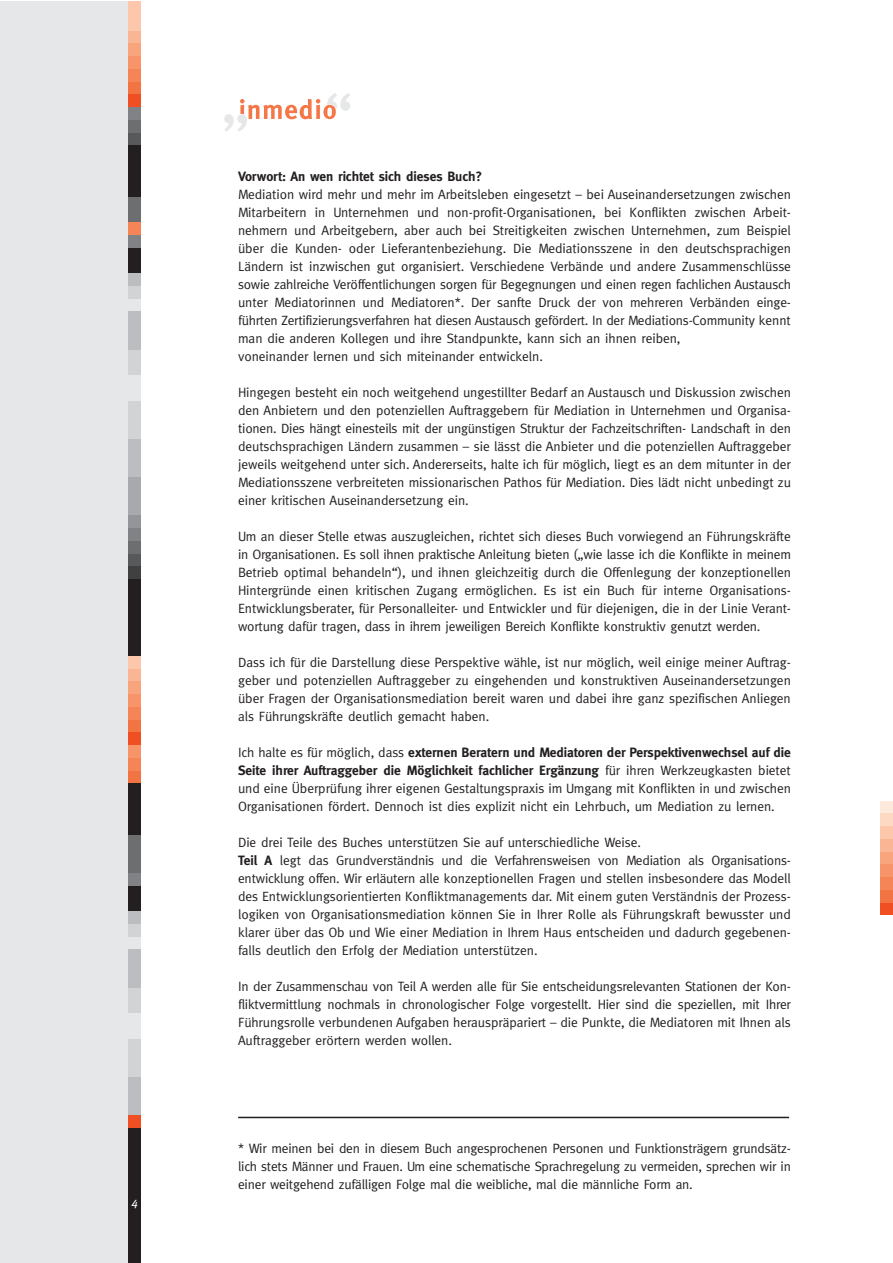
<style>
.page{position:relative;width:893px;height:1263px;background:#fff}
.page>*{position:absolute;margin:0;border:0;box-sizing:border-box;transform-origin:0 0}
.t1{font:13.5px/18px "Meta";letter-spacing:-.005em;color:#231f20;text-align:justify}
.t2{font:700 13.5px "Meta";letter-spacing:-.005em;color:#231f20}
.t3{font:italic 12px "Meta Plus";color:#fff}
.s1{font-weight:700}
</style>
<div class="page">
<div style="left:0;top:1px;width:135px;height:1262px;background:#e6e7e8"></div>
<div style="left:128px;top:145px;width:13px;height:13px;background:#231f20"></div>
<div style="left:128px;top:133px;width:13px;height:12px;background:#58595b"></div>
<div style="left:128px;top:120px;width:13px;height:13px;background:#6d6e70"></div>
<div style="left:128px;top:107px;width:13px;height:13px;background:#808285"></div>
<div style="left:128px;top:94px;width:13px;height:13px;background:#f04e23"></div>
<div style="left:128px;top:82px;width:13px;height:12px;background:#f37443"></div>
<div style="left:128px;top:69px;width:13px;height:13px;background:#f58456"></div>
<div style="left:128px;top:56px;width:13px;height:13px;background:#f7946a"></div>
<div style="left:128px;top:43px;width:13px;height:13px;background:#f8a57e"></div>
<div style="left:128px;top:31px;width:13px;height:12px;background:#fab594"></div>
<div style="left:128px;top:1px;width:13px;height:30px;background:#fcc7ab"></div>
<div style="left:128px;top:196px;width:13px;height:13px;background:#6d6e70"></div>
<div style="left:128px;top:158px;width:13px;height:38px;background:#231f20"></div>
<div style="left:128px;top:247px;width:13px;height:13px;background:#231f20"></div>
<div style="left:128px;top:235px;width:13px;height:12px;background:#808285"></div>
<div style="left:128px;top:222px;width:13px;height:13px;background:#f58456"></div>
<div style="left:128px;top:209px;width:13px;height:13px;background:#6d6e70"></div>
<div style="left:128px;top:298px;width:13px;height:13px;background:#e6e7e8"></div>
<div style="left:128px;top:286px;width:13px;height:12px;background:#d1d3d4"></div>
<div style="left:128px;top:273px;width:13px;height:13px;background:#bbbdc0"></div>
<div style="left:128px;top:260px;width:13px;height:13px;background:#231f20"></div>
<div style="left:128px;top:349px;width:13px;height:13px;background:#d1d3d4"></div>
<div style="left:128px;top:311px;width:13px;height:38px;background:#bbbdc0"></div>
<div style="left:128px;top:400px;width:13px;height:13px;background:#d1d3d4"></div>
<div style="left:128px;top:375px;width:13px;height:25px;background:#e6e7e8"></div>
<div style="left:128px;top:362px;width:13px;height:13px;background:#d1d3d4"></div>
<div style="left:128px;top:439px;width:13px;height:25px;background:#bbbdc0"></div>
<div style="left:128px;top:413px;width:13px;height:26px;background:#d1d3d4"></div>
<div style="left:128px;top:477px;width:13px;height:38px;background:#a7a9ac"></div>
<div style="left:128px;top:464px;width:13px;height:13px;background:#bbbdc0"></div>
<div style="left:128px;top:554px;width:13px;height:12px;background:#58595b"></div>
<div style="left:128px;top:541px;width:13px;height:13px;background:#6d6e70"></div>
<div style="left:128px;top:528px;width:13px;height:13px;background:#808285"></div>
<div style="left:128px;top:515px;width:13px;height:13px;background:#939598"></div>
<div style="left:128px;top:579px;width:13px;height:38px;background:#231f20"></div>
<div style="left:128px;top:566px;width:13px;height:13px;background:#404041"></div>
<div style="left:128px;top:643px;width:13px;height:13px;background:#231f20"></div>
<div style="left:128px;top:617px;width:13px;height:26px;background:#231f20"></div>
<div style="left:128px;top:783px;width:13px;height:13px;background:#231f20"></div>
<div style="left:128px;top:771px;width:13px;height:12px;background:#f37443"></div>
<div style="left:128px;top:758px;width:13px;height:13px;background:#f58456"></div>
<div style="left:128px;top:745px;width:13px;height:13px;background:#f7946a"></div>
<div style="left:128px;top:732px;width:13px;height:13px;background:#f04e23"></div>
<div style="left:128px;top:719px;width:13px;height:13px;background:#f37443"></div>
<div style="left:128px;top:707px;width:13px;height:12px;background:#f58456"></div>
<div style="left:128px;top:694px;width:13px;height:13px;background:#f7946a"></div>
<div style="left:128px;top:681px;width:13px;height:13px;background:#f8a57e"></div>
<div style="left:128px;top:668px;width:13px;height:13px;background:#fab594"></div>
<div style="left:128px;top:656px;width:13px;height:12px;background:#fcc7ab"></div>
<div style="left:128px;top:834px;width:13px;height:13px;background:#6d6e70"></div>
<div style="left:128px;top:796px;width:13px;height:38px;background:#231f20"></div>
<div style="left:128px;top:885px;width:13px;height:13px;background:#231f20"></div>
<div style="left:128px;top:873px;width:13px;height:12px;background:#808285"></div>
<div style="left:128px;top:847px;width:13px;height:26px;background:#6d6e70"></div>
<div style="left:128px;top:936px;width:13px;height:13px;background:#e6e7e8"></div>
<div style="left:128px;top:924px;width:13px;height:12px;background:#d1d3d4"></div>
<div style="left:128px;top:911px;width:13px;height:13px;background:#bbbdc0"></div>
<div style="left:128px;top:898px;width:13px;height:13px;background:#231f20"></div>
<div style="left:128px;top:987px;width:13px;height:13px;background:#d1d3d4"></div>
<div style="left:128px;top:949px;width:13px;height:38px;background:#bbbdc0"></div>
<div style="left:128px;top:1038px;width:13px;height:13px;background:#d1d3d4"></div>
<div style="left:128px;top:1013px;width:13px;height:25px;background:#e6e7e8"></div>
<div style="left:128px;top:1000px;width:13px;height:13px;background:#d1d3d4"></div>
<div style="left:128px;top:1077px;width:13px;height:25px;background:#bbbdc0"></div>
<div style="left:128px;top:1051px;width:13px;height:26px;background:#d1d3d4"></div>
<div style="left:128px;top:1128px;width:13px;height:25px;background:#231f20"></div>
<div style="left:128px;top:1115px;width:13px;height:13px;background:#f04e23"></div>
<div style="left:128px;top:1102px;width:13px;height:13px;background:#bbbdc0"></div>
<div style="left:128px;top:1153px;width:13px;height:51px;background:#231f20"></div>
<div style="left:128px;top:1204px;width:13px;height:59px;background:#231f20"></div>
<div style="left:880px;top:902px;width:13px;height:13px;background:#f04e23"></div>
<div style="left:880px;top:890px;width:13px;height:12px;background:#f37443"></div>
<div style="left:880px;top:877px;width:13px;height:13px;background:#f58456"></div>
<div style="left:880px;top:864px;width:13px;height:13px;background:#f7946a"></div>
<div style="left:880px;top:851px;width:13px;height:13px;background:#f8a57e"></div>
<div style="left:880px;top:839px;width:13px;height:12px;background:#fab594"></div>
<div style="left:880px;top:826px;width:13px;height:13px;background:#fcc7ab"></div>
<div style="left:880px;top:813px;width:13px;height:13px;background:#fdd9c4"></div>
<div style="left:880px;top:800px;width:13px;height:13px;background:#feeadd"></div>
<svg style="left:224px;top:93px;width:126px;height:39px"></svg>
<hr style="left:238px;top:1117px;width:551px;height:1px;background:#231f20">
<p class="t3" style="left:132px;top:1197px;width:8px">4</p>
<p class="t2" style="left:238px;top:172px;width:246px">Vorwort: An wen richtet sich dieses Buch?</p>
<p class="t1" style="left:238px;top:187px;width:554px;text-align:left">Mediation wird mehr und mehr im Arbeitsleben eingesetzt – bei Auseinandersetzungen zwischen Mitarbeitern in Unternehmen und non-profit-Organisationen, bei Konflikten zwischen Arbeit&shy;nehmern und Arbeitgebern, aber auch bei Streitigkeiten zwischen Unternehmen, zum Beispiel über die Kunden- oder Lieferantenbeziehung. Die Mediationsszene in den deutschsprachigen Ländern ist inzwischen gut organisiert. Verschiedene Verbände und andere Zusammenschlüsse sowie zahlreiche Veröffentlichungen sorgen für Begegnungen und einen regen fachlichen Austausch unter Mediatorinnen und Mediatoren*. Der sanfte Druck der von mehreren Verbänden einge&shy;führten Zertifizierungsverfahren hat diesen Austausch gefördert. In der Mediations-Community kennt man die anderen Kollegen und ihre Standpunkte, kann sich an ihnen reiben,<br>voneinander lernen und sich miteinander entwickeln.</p>
<p class="t1" style="left:238px;top:385px;width:554px">Hingegen besteht ein noch weitgehend ungestillter Bedarf an Austausch und Diskussion zwischen den Anbietern und den potenziellen Auftraggebern für Mediation in Unternehmen und Organisa&shy;tionen. Dies hängt einesteils mit der ungünstigen Struktur der Fachzeitschriften- Landschaft in den deutschsprachigen Ländern zusammen – sie lässt die Anbieter und die potenziellen Auftraggeber jeweils weitgehend unter sich. Andererseits, halte ich für möglich, liegt es an dem mitunter in der Mediationsszene verbreiteten missionarischen Pathos für Mediation. Dies lädt nicht unbedingt zu einer kritischen Auseinandersetzung ein.</p>
<p class="t1" style="left:238px;top:529px;width:554px">Um an dieser Stelle etwas auszugleichen, richtet sich dieses Buch vorwiegend an Führungskräfte in Organisationen. Es soll ihnen praktische Anleitung bieten („wie lasse ich die Konflikte in meinem Betrieb optimal behandeln“), und ihnen gleichzeitig durch die Offenlegung der konzeptionellen Hintergründe einen kritischen Zugang ermöglichen. Es ist ein Buch für interne Organisations-Entwicklungsberater, für Personalleiter- und Entwickler und für diejenigen, die in der Linie Verant&shy;wortung dafür tragen, dass in ihrem jeweiligen Bereich Konflikte konstruktiv genutzt werden.</p>
<p class="t1" style="left:238px;top:655px;width:554px">Dass ich für die Darstellung diese Perspektive wähle, ist nur möglich, weil einige meiner Auftrag&shy;geber und potenziellen Auftraggeber zu eingehenden und konstruktiven Auseinandersetzungen über Fragen der Organisationsmediation bereit waren und dabei ihre ganz spezifischen Anliegen als Führungskräfte deutlich gemacht haben.</p>
<p class="t1" style="left:238px;top:745px;width:554px">Ich halte es für möglich, dass <span class="s1">externen Beratern und Mediatoren der Perspektivenwechsel auf die Seite ihrer Auftraggeber die Möglichkeit fachlicher Ergänzung</span> für ihren Werkzeugkasten bietet und eine Überprüfung ihrer eigenen Gestaltungspraxis im Umgang mit Konflikten in und zwischen Organisationen fördert. Dennoch ist dies explizit nicht ein Lehrbuch, um Mediation zu lernen.</p>
<p class="t1" style="left:238px;top:835px;width:554px;text-align:left">Die drei Teile des Buches unterstützen Sie auf unterschiedliche Weise.<br><span class="s1">Teil A</span> legt das Grundverständnis und die Verfahrensweisen von Mediation als Organisations&shy;entwicklung offen. Wir erläutern alle konzeptionellen Fragen und stellen insbesondere das Modell des Entwicklungsorientierten Konfliktmanagements dar. Mit einem guten Verständnis der Prozess&shy;logiken von Organisationsmediation können Sie in Ihrer Rolle als Führungskraft bewusster und klarer über das Ob und Wie einer Mediation in Ihrem Haus entscheiden und dadurch gegebenen&shy;falls deutlich den Erfolg der Mediation unterstützen.</p>
<p class="t1" style="left:238px;top:979px;width:554px">In der Zusammenschau von Teil A werden alle für Sie entscheidungsrelevanten Stationen der Kon&shy;fliktvermittlung nochmals in chronologischer Folge vorgestellt. Hier sind die speziellen, mit Ihrer Führungsrolle verbundenen Aufgaben herauspräpariert – die Punkte, die Mediatoren mit Ihnen als Auftraggeber erörtern werden wollen.</p>
<p class="t1" style="left:238px;top:1141px;width:554px">* Wir meinen bei den in diesem Buch angesprochenen Personen und Funktionsträgern grundsätz&shy;lich stets Männer und Frauen. Um eine schematische Sprachregelung zu vermeiden, sprechen wir in einer weitgehend zufälligen Folge mal die weibliche, mal die männliche Form an.</p>
</div>
